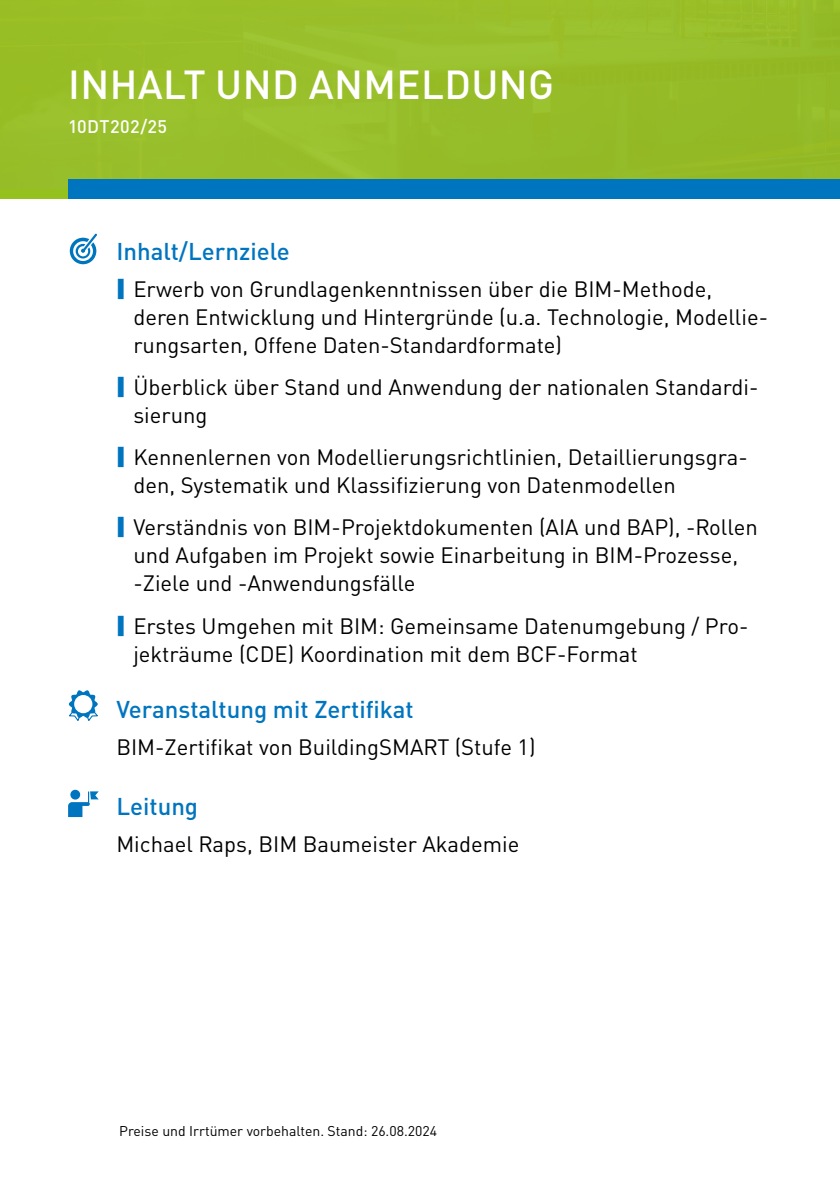
<style>
.page{position:relative;width:840px;height:1191px;background:#fff}
.page>*{position:absolute;margin:0;border:0;box-sizing:border-box;transform-origin:0 0}
.t1{font:500 40px "DINOT";letter-spacing:.01em;color:#fff}
.t2{font:500 24px "DINOT";color:#0075bf}
.t3{font:22px/28px "DINOT";color:#000}
.t4{font:500 18px "DINOT";letter-spacing:.02em;color:#fff}
.t5{font:14px "DINOT";color:#000}
</style>
<div class="page">
<div style="left:0;top:0;width:839px;height:197px;background:#98be29"></div>
<hr style="left:839px;top:990px;width:1px;height:201px;background:#f1f6e4">
<svg style="left:70px;top:234px;width:27px;height:30px"></svg>
<svg style="left:69px;top:690px;width:29px;height:31px"></svg>
<svg style="left:68px;top:791px;width:31px;height:26px"></svg>
<div style="left:0;top:189px;width:86px;height:10px;background:#95c11f"></div>
<div style="left:68px;top:180px;width:771px;height:19px;background:#0075bf"></div>
<h1 class="t1" style="left:68px;top:53px;width:487px">INHALT UND ANMELDUNG</h1>
<p class="t4" style="left:68px;top:112px;width:100px">10DT202/25</p>
<p class="t2" style="left:116px;top:233px;width:175px">Inhalt/Lernziele</p>
<p class="t3" style="left:133px;top:273px;width:636px">Erwerb von Grundlagenkenntnissen über die BIM-Methode, deren Entwicklung und Hintergründe (u.a. Technologie, Modellie&shy;rungsarten, Offene Daten-Standardformate)</p>
<p class="t3" style="left:133px;top:371px;width:626px">Überblick über Stand und Anwendung der nationalen Standardi&shy;sierung</p>
<p class="t3" style="left:133px;top:442px;width:615px">Kennenlernen von Modellierungsrichtlinien, Detaillierungsgra&shy;den, Systematik und Klassifizierung von Datenmodellen</p>
<p class="t3" style="left:133px;top:512px;width:625px">Verständnis von BIM-Projektdokumenten (AIA und BAP), -Rollen und Aufgaben im Projekt sowie Einarbeitung in BIM-Prozesse, -Ziele und -Anwendungsfälle</p>
<p class="t3" style="left:133px;top:610px;width:616px">Erstes Umgehen mit BIM: Gemeinsame Datenumgebung / Pro&shy;jekträume (CDE) Koordination mit dem BCF-Format</p>
<p class="t2" style="left:116px;top:690px;width:299px">Veranstaltung mit Zertifikat</p>
<p class="t3" style="left:116px;top:732px;width:420px">BIM-Zertifikat von BuildingSMART (Stufe 1)</p>
<p class="t2" style="left:116px;top:787px;width:83px">Leitung</p>
<p class="t3" style="left:116px;top:829px;width:404px">Michael Raps, BIM Baumeister Akademie</p>
<p class="t5" style="left:119px;top:1120px;width:319px">Preise und Irrtümer vorbehalten. Stand: 26.08.2024</p>
</div>
